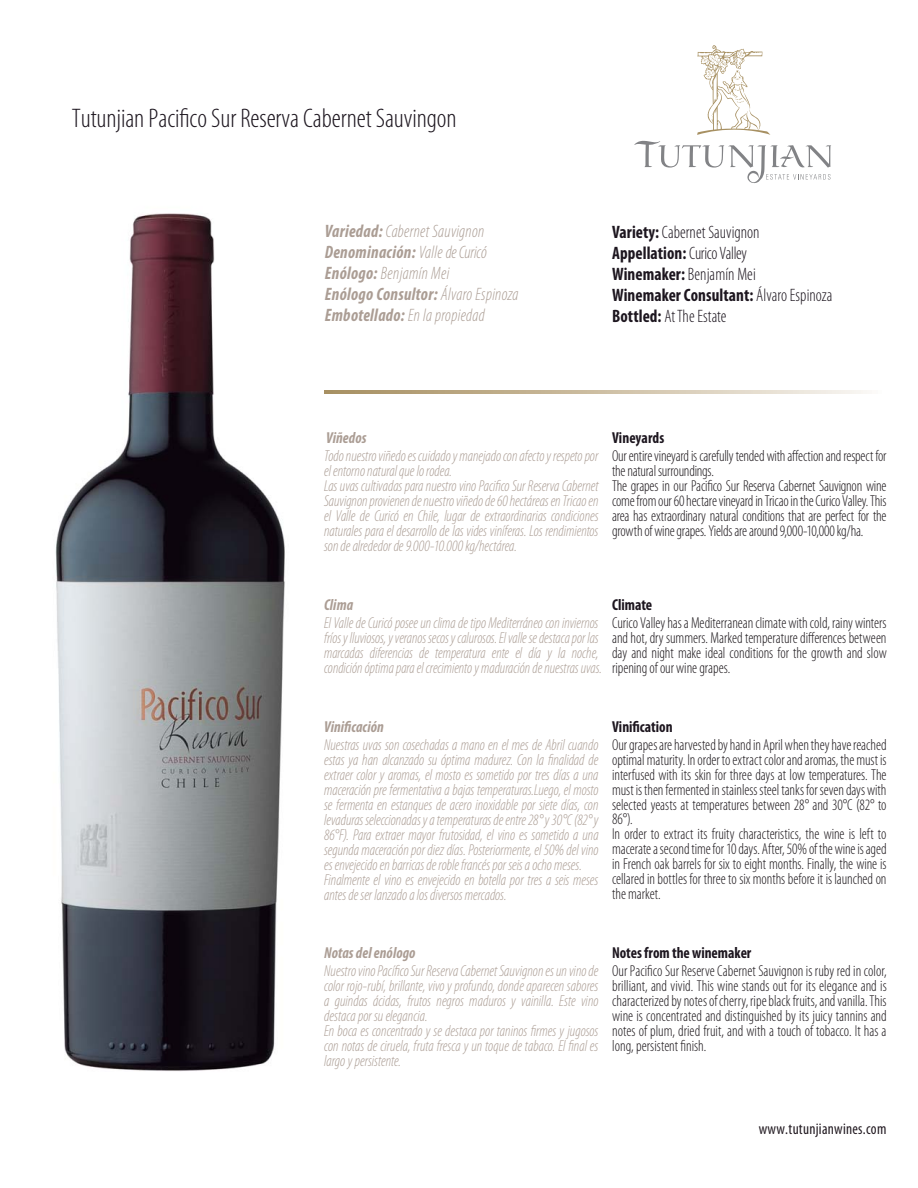
<style>
.page{position:relative;width:918px;height:1188px;background:#fff}
.page>*{position:absolute;margin:0;border:0;box-sizing:border-box;transform-origin:0 0}
.t1{font:300 condensed 27px "Myriad Pro";letter-spacing:-.005em;color:#1d161f}
.t2{font:italic 300 condensed 18px/21px "Myriad Pro";letter-spacing:.015em;color:#ab9d94;scale:.95 1}
.t3{font:300 condensed 18px/21px "Myriad Pro";letter-spacing:.005em;color:#1d161f;scale:.95 1}
.t4{font:300 condensed 15.9px/15px "Myriad Pro";letter-spacing:-.005em;color:#1c171b;scale:.95 1}
.t5{font:italic 300 condensed 15.9px/15px "Myriad Pro";letter-spacing:-.005em;color:#ab9d94;scale:.95 1}
.t6{font:italic 300 condensed 15.9px/15px "Myriad Pro";letter-spacing:-.005em;color:#ab9d94;scale:.94 1}
.t7{font:700 condensed 15.9px "Myriad Pro";color:#1d161f;scale:.95 1}
.t8{font:italic 700 condensed 15.9px "Myriad Pro";letter-spacing:.005em;color:#ab9d94;scale:.95 1}
.t9{font:condensed 15.9px "Myriad Pro";letter-spacing:.02em;color:#221a21;scale:.95 1}
.s1{font-weight:700}
</style>
<div class="page">
<svg style="left:324px;top:391px;width:543px;height:3px;background:#cdbfa4"></svg>
<img style="left:55px;top:213px;width:230px;height:858px">
<svg style="left:697px;top:45px;width:73px;height:90px"></svg>
<svg style="left:634px;top:141px;width:197px;height:42px"></svg>
<h1 class="t1" style="left:72px;top:107px;width:386px">Tutunjian Pacifico Sur Reserva Cabernet Sauvingon</h1>
<p class="t2" style="left:325px;top:222px;width:206px"><span class="s1">Variedad:</span> Cabernet Sauvignon<br><span class="s1">Denominación:</span> Valle de Curicó<br><span class="s1">Enólogo:</span> Benjamín Mei<br><span class="s1">Enólogo Consultor:</span> Álvaro Espinoza<br><span class="s1">Embotellado:</span> En la propiedad</p>
<p class="t3" style="left:612px;top:223px;width:234px"><span class="s1">Variety:</span> Cabernet Sauvignon<br><span class="s1">Appellation:</span> Curico Valley<br><span class="s1">Winemaker:</span> Benjamín Mei<br><span class="s1">Winemaker Consultant:</span> Álvaro Espinoza<br><span class="s1">Bottled:</span> At The Estate</p>
<p class="t8" style="left:326px;top:432px;width:44px">Viñedos</p>
<p class="t7" style="left:612px;top:428px;width:57px">Vineyards</p>
<p class="t5" style="left:324px;top:449px;width:291px">Todo nuestro viñedo es cuidado y manejado con afecto y respeto por el entorno natural que lo rodea.<br>Las uvas cultivadas para nuestro vino Pacifico Sur Reserva Cabernet Sauvignon provienen de nuestro viñedo de 60 hectáreas en Tricao en el Valle de Curicó en Chile, lugar de extraordinarias condiciones naturales para el desarrollo de las vides viníferas. Los rendimientos son de alrededor de 9.000-10.000 kg/hectárea.</p>
<p class="t4" style="left:612px;top:449px;width:290px">Our entire vineyard is carefully tended with affection and respect for the natural surroundings.<br>The grapes in our Pacifico Sur Reserva Cabernet Sauvignon wine come from our 60 hectare vineyard in Tricao in the Curico Valley. This area has extraordinary natural conditions that are perfect for the growth of wine grapes. Yields are around 9,000-10,000 kg/ha.</p>
<p class="t8" style="left:324px;top:598px;width:32px">Clima</p>
<p class="t7" style="left:612px;top:595px;width:44px">Climate</p>
<p class="t6" style="left:324px;top:616px;width:297px">El Valle de Curicó posee un clima de tipo Mediterráneo con inviernos fríos y lluviosos, y veranos secos y calurosos. El valle se destaca por las marcadas diferencias de temperatura ente el día y la noche, condición óptima para el crecimiento y maduración de nuestras uvas.</p>
<p class="t4" style="left:612px;top:616px;width:291px;text-align:justify">Curico Valley has a Mediterranean climate with cold, rainy winters and hot, dry summers. Marked temperature differences between day and night make ideal conditions for the growth and slow ripening of our wine grapes.</p>
<p class="t8" style="left:324px;top:720px;width:64px">Vinificación</p>
<p class="t7" style="left:612px;top:717px;width:65px">Vinification</p>
<p class="t5" style="left:324px;top:738px;width:291px">Nuestras uvas son cosechadas a mano en el mes de Abril cuando estas ya han alcanzado su óptima madurez. Con la finalidad de extraer color y aromas, el mosto es sometido por tres días a una maceración pre fermentativa a bajas temperaturas.Luego, el mosto se fermenta en estanques de acero inoxidable por siete días, con levaduras seleccionadas y a temperaturas de entre 28° y 30°C (82° y 86°F). Para extraer mayor frutosidad, el vino es sometido a una segunda maceración por diez días. Posteriormente, el 50% del vino es envejecido en barricas de roble francés por seis a ocho meses.<br>Finalmente el vino es envejecido en botella por tres a seis meses antes de ser lanzado a los diversos mercados.</p>
<p class="t4" style="left:612px;top:738px;width:290px">Our grapes are harvested by hand in April when they have reached optimal maturity. In order to extract color and aromas, the must is interfused with its skin for three days at low temperatures. The must is then fermented in stainless steel tanks for seven days with selected yeasts at temperatures between 28° and 30°C (82° to 86°).<br>In order to extract its fruity characteristics, the wine is left to macerate a second time for 10 days. After, 50% of the wine is aged in French oak barrels for six to eight months. Finally, the wine is cellared in bottles for three to six months before it is launched on the market.</p>
<p class="t7" style="left:612px;top:943px;width:148px">Notes from the winemaker</p>
<p class="t8" style="left:324px;top:947px;width:98px">Notas del enólogo</p>
<p class="t5" style="left:324px;top:964px;width:290px">Nuestro vino Pacífico Sur Reserva Cabernet Sauvignon es un vino de color rojo-rubí, brillante, vivo y profundo, donde aparecen sabores a guindas ácidas, frutos negros maduros y vainilla. Este vino destaca por su elegancia.<br>En boca es concentrado y se destaca por taninos firmes y jugosos con notas de ciruela, fruta fresca y un toque de tabaco. El final es largo y persistente.</p>
<p class="t4" style="left:612px;top:964px;width:291px;text-align:justify">Our Pacifico Sur Reserve Cabernet Sauvignon is ruby red in color, brilliant, and vivid. This wine stands out for its elegance and is characterized by notes of cherry, ripe black fruits, and vanilla. This wine is concentrated and distinguished by its juicy tannins and notes of plum, dried fruit, and with a touch of tobacco. It has a long, persistent finish.</p>
<p class="t9" style="left:759px;top:1119px;width:136px">www.tutunjianwines.com</p>
</div>
